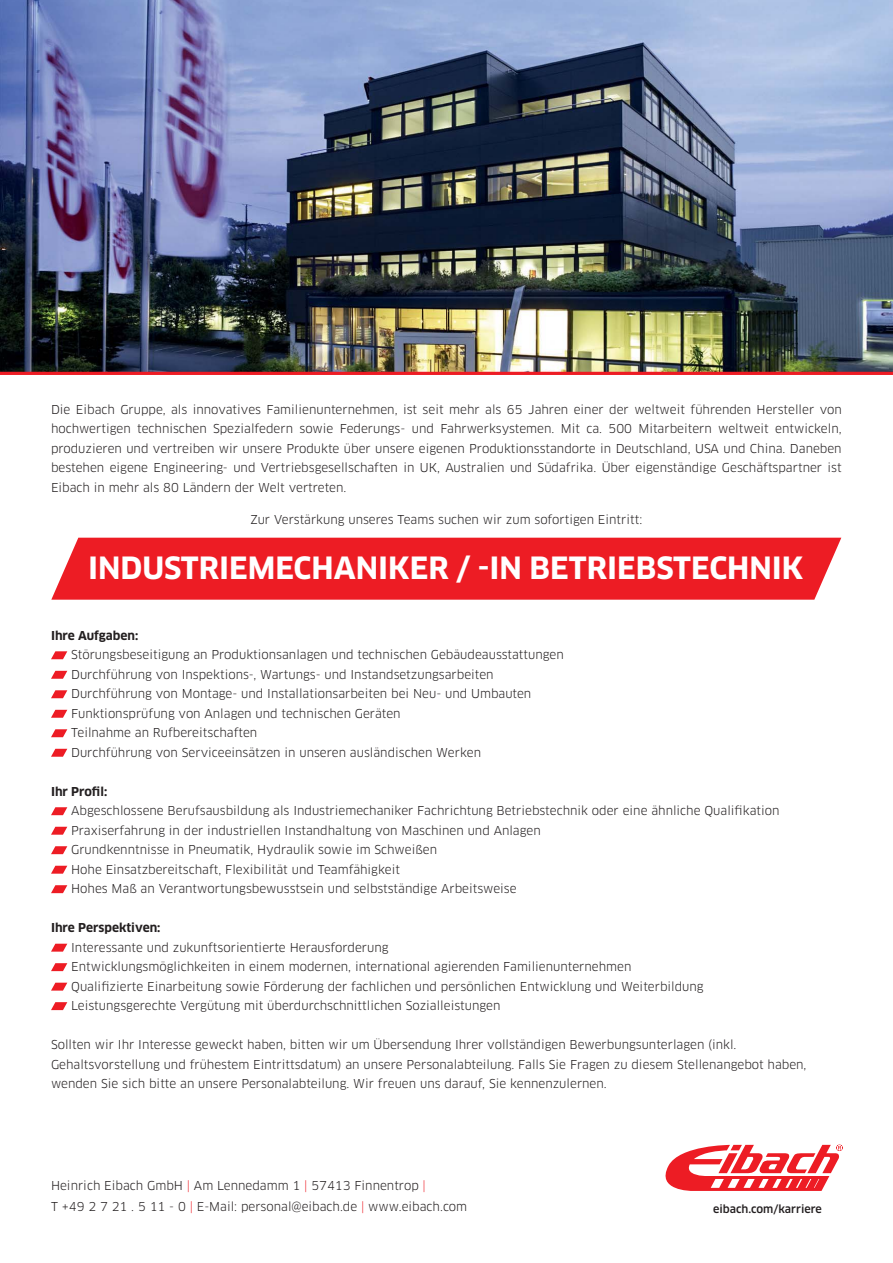
<style>
.page{position:relative;width:893px;height:1263px;background:#fff}
.page>*{position:absolute;margin:0;border:0;box-sizing:border-box;transform-origin:0 0}
.t1{font:700 30px "Clan Pro";color:#fff}
.t2{font:12px/19.5px "Clan Pro";color:#231f20}
.t3{font:700 12px "Clan Pro";color:#231f20}
.t4{font:500 10.95px "Clan Pro";color:#231f20}
.s1{color:#ed1c24}
</style>
<div class="page">
<img style="left:0;top:0;width:893px;height:375px">
<svg style="left:665px;top:1145px;width:178px;height:46px"></svg>
<div style="left:51px;top:538px;width:790px;height:62px;background:#ed1c24"></div>
<svg style="left:51px;top:651px;width:16px;height:8px"></svg>
<svg style="left:51px;top:671px;width:16px;height:8px"></svg>
<svg style="left:51px;top:690px;width:16px;height:8px"></svg>
<svg style="left:51px;top:710px;width:16px;height:8px"></svg>
<svg style="left:51px;top:729px;width:16px;height:8px"></svg>
<svg style="left:51px;top:749px;width:16px;height:8px"></svg>
<svg style="left:51px;top:807px;width:16px;height:8px"></svg>
<svg style="left:51px;top:827px;width:16px;height:8px"></svg>
<svg style="left:51px;top:846px;width:16px;height:8px"></svg>
<svg style="left:51px;top:866px;width:16px;height:8px"></svg>
<svg style="left:51px;top:885px;width:16px;height:8px"></svg>
<svg style="left:51px;top:944px;width:16px;height:8px"></svg>
<svg style="left:51px;top:963px;width:16px;height:8px"></svg>
<svg style="left:51px;top:983px;width:16px;height:8px"></svg>
<svg style="left:51px;top:1002px;width:16px;height:8px"></svg>
<p class="t2" style="left:51px;top:400px;width:792px;text-align:justify">Die Eibach Gruppe, als innovatives Familienunternehmen, ist seit mehr als 65 Jahren einer der weltweit führenden Hersteller von hochwertigen technischen Spezialfedern sowie Federungs- und Fahrwerksystemen. Mit ca. 500 Mitarbeitern weltweit entwickeln, produzieren und vertreiben wir unsere Produkte über unsere eigenen Produktionsstandorte in Deutschland, USA und China. Daneben bestehen eigene Engineering- und Vertriebsgesellschaften in UK, Australien und Südafrika. Über eigenständige Geschäftspartner ist Eibach in mehr als 80 Ländern der Welt vertreten.</p>
<p class="t2" style="left:250px;top:510px;width:393px">Zur Verstärkung unseres Teams suchen wir zum sofortigen Eintritt:</p>
<h1 class="t1" style="left:88px;top:551px;width:717px">INDUSTRIEMECHANIKER / -IN BETRIEBSTECHNIK</h1>
<p class="t3" style="left:51px;top:629px;width:89px">Ihre Aufgaben:</p>
<p class="t2" style="left:71px;top:646px;width:494px">Störungsbeseitigung an Produktionsanlagen und technischen Gebäudeausstattungen Durchführung von Inspektions-, Wartungs- und Instandsetzungsarbeiten Durchführung von Montage- und Installationsarbeiten bei Neu- und Umbauten Funktionsprüfung von Anlagen und technischen Geräten<br>Teilnahme an Rufbereitschaften<br>Durchführung von Serviceeinsätzen in unseren ausländischen Werken</p>
<p class="t3" style="left:51px;top:785px;width:58px">Ihr Profil:</p>
<p class="t2" style="left:71px;top:802px;width:710px">Abgeschlossene Berufsausbildung als Industriemechaniker Fachrichtung Betriebstechnik oder eine ähnliche Qualifikation Praxiserfahrung in der industriellen Instandhaltung von Maschinen und Anlagen<br>Grundkenntnisse in Pneumatik, Hydraulik sowie im Schweißen<br>Hohe Einsatzbereitschaft, Flexibilität und Teamfähigkeit<br>Hohes Maß an Verantwortungsbewusstsein und selbstständige Arbeitsweise</p>
<p class="t3" style="left:51px;top:921px;width:111px">Ihre Perspektiven:</p>
<p class="t2" style="left:71px;top:938px;width:634px">Interessante und zukunftsorientierte Herausforderung<br>Entwicklungsmöglichkeiten in einem modernen, international agierenden Familienunternehmen Qualifizierte Einarbeitung sowie Förderung der fachlichen und persönlichen Entwicklung und Weiterbildung Leistungsgerechte Vergütung mit überdurchschnittlichen Sozialleistungen</p>
<p class="t2" style="left:51px;top:1036px;width:757px">Sollten wir Ihr Interesse geweckt haben, bitten wir um Übersendung Ihrer vollständigen Bewerbungsunterlagen (inkl.<br>Gehaltsvorstellung und frühestem Eintrittsdatum) an unsere Personalabteilung. Falls Sie Fragen zu diesem Stellenangebot haben, wenden Sie sich bitte an unsere Personalabteilung. Wir freuen uns darauf, Sie kennenzulernen.</p>
<p class="t2" style="left:51px;top:1176px;width:418px;line-height:21px">Heinrich Eibach GmbH <span class="s1">|</span> Am Lennedamm 1 <span class="s1">|</span> 57413 Finnentrop <span class="s1">|<br></span>T +49 2 7 21 . 5 11 - 0 <span class="s1">|</span> E-Mail: personal@eibach.de <span class="s1">|</span> www.eibach.com</p>
<p class="t4" style="left:713px;top:1202px;width:110px">eibach.com/karriere</p>
</div>
